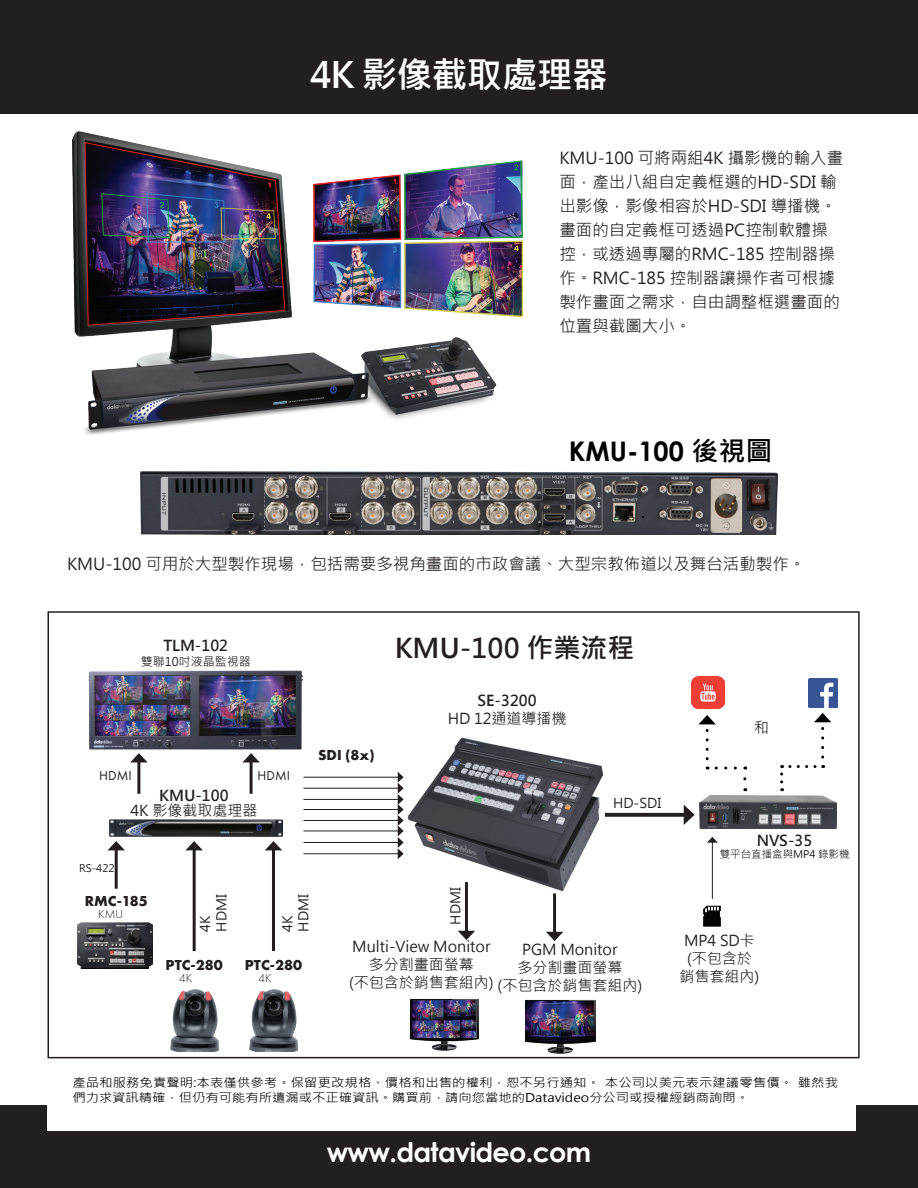
<style>
.page{position:relative;width:918px;height:1188px;background:#fff}
.page>*{position:absolute;margin:0;border:0;box-sizing:border-box;transform-origin:0 0}
.t1{font:700 36px "Microsoft Jheng Hei";letter-spacing:-.025em;color:#fff}
.t2{font:700 27px "Century Gothic";letter-spacing:-.025em;color:#fff}
.t3{font:700 27px "Microsoft Jheng Hei";color:#231f20}
.t4{font:700 27px "Century Gothic";color:#000}
.t5{font:16.5px/24px "Microsoft Jheng Hei";color:#231f20}
.t6{font:15px/18px "Microsoft Jheng Hei";color:#231f20;text-align:center}
.t7{font:700 15px "Futura PT";color:#231f20}
.t8{font:700 15px "Microsoft Jheng Hei";color:#231f20}
.t9{font:13.5px/16.2px "Microsoft Jheng Hei";color:#231f20}
.t10{font:13.5px "Futura PT";color:#231f20}
.t11{font:12px/15px "Microsoft Jheng Hei";color:#000;scale:1.11 1}
.t12{font:12px "Microsoft Jheng Hei";color:#231f20}
.t13{font:300 12px "Futura PT";color:#231f20}
.t14{font:10.5px "Microsoft Jheng Hei";color:#231f20}
.s1{font-family:"Microsoft Jheng Hei"}
</style>
<div class="page">
<div style="left:0;top:0;width:918px;height:113px;background:#231f20"></div>
<div style="left:0;top:1105px;width:918px;height:83px;background:#231f20"></div>
<div style="left:48px;top:1053px;width:808px;height:78px;background:#fff"></div>
<img style="left:72px;top:131px;width:452px;height:304px">
<img style="left:408px;top:737px;width:195px;height:155px">
<svg style="left:605px;top:813px;width:79px;height:4px"></svg>
<svg style="left:684px;top:805px;width:11px;height:20px"></svg>
<hr style="left:303px;top:831px;width:96px;height:1px;background:#231f20">
<hr style="left:303px;top:799px;width:96px;height:1px;background:#231f20">
<hr style="left:303px;top:842px;width:96px;height:1px;background:#231f20">
<hr style="left:303px;top:853px;width:96px;height:1px;background:#231f20">
<hr style="left:303px;top:809px;width:96px;height:1px;background:#231f20">
<hr style="left:303px;top:820px;width:96px;height:1px;background:#231f20">
<hr style="left:303px;top:788px;width:96px;height:1px;background:#231f20">
<hr style="left:303px;top:777px;width:96px;height:1px;background:#231f20">
<svg style="left:398px;top:772px;width:6px;height:87px"></svg>
<svg style="left:743px;top:767px;width:3px;height:12px"></svg>
<svg style="left:707px;top:767px;width:28px;height:3px"></svg>
<svg style="left:698px;top:715px;width:18px;height:44px"></svg>
<img style="left:692px;top:676px;width:32px;height:33px">
<svg style="left:780px;top:765px;width:3px;height:17px"></svg>
<svg style="left:790px;top:765px;width:34px;height:3px"></svg>
<svg style="left:814px;top:713px;width:17px;height:44px"></svg>
<img style="left:808px;top:678px;width:30px;height:30px">
<img style="left:140px;top:471px;width:637px;height:63px">
<div style="left:48px;top:611px;width:812px;height:447px;border:2px solid #231f20"></div>
<hr style="left:272px;top:848px;width:3px;height:103px;background:#231f20">
<svg style="left:265px;top:841px;width:17px;height:9px"></svg>
<hr style="left:193px;top:848px;width:3px;height:103px;background:#231f20">
<svg style="left:186px;top:841px;width:17px;height:9px"></svg>
<img style="left:249px;top:989px;width:49px;height:63px">
<img style="left:170px;top:989px;width:48px;height:63px">
<hr style="left:115px;top:848px;width:3px;height:41px;background:#231f20">
<svg style="left:108px;top:841px;width:17px;height:9px"></svg>
<img style="left:703px;top:905px;width:18px;height:22px">
<hr style="left:712px;top:842px;width:1px;height:57px;background:#231f20">
<svg style="left:707px;top:837px;width:11px;height:6px"></svg>
<img style="left:110px;top:820px;width:172px;height:16px">
<hr style="left:465px;top:882px;width:3px;height:51px;background:#231f20">
<svg style="left:458px;top:931px;width:17px;height:9px"></svg>
<hr style="left:553px;top:893px;width:3px;height:41px;background:#231f20">
<svg style="left:546px;top:932px;width:17px;height:9px"></svg>
<img style="left:410px;top:999px;width:68px;height:52px">
<img style="left:412px;top:1001px;width:64px;height:37px">
<img style="left:524px;top:999px;width:72px;height:54px">
<img style="left:525px;top:1001px;width:69px;height:39px">
<img style="left:77px;top:923px;width:76px;height:45px">
<hr style="left:250px;top:760px;width:3px;height:34px;background:#231f20">
<svg style="left:242px;top:753px;width:18px;height:10px"></svg>
<hr style="left:137px;top:760px;width:3px;height:34px;background:#231f20">
<svg style="left:130px;top:753px;width:18px;height:10px"></svg>
<img style="left:88px;top:670px;width:215px;height:79px">
<img style="left:699px;top:796px;width:138px;height:32px">
<h1 class="t1" style="left:310px;top:52px;width:299px">4K 影像截取處理器</h1>
<p class="t5" style="left:559px;top:146px;width:285px">KMU-100 可將兩組4K 攝影機的輸入畫面，產出八組自定義框選的HD-SDI 輸出影像，影像相容於HD-SDI 導播機。畫面的自定義框可透過PC控制軟體操控，或透過專屬的RMC-185 控制器操作。RMC-185 控制器讓操作者可根據製作畫面之需求，自由調整框選畫面的位置與截圖大小。</p>
<h2 class="t4" style="left:569px;top:430px;width:205px">KMU-100 <span class="s1">後視圖</span></h2>
<p class="t5" style="left:67px;top:552px;width:740px">KMU-100 可用於大型製作現場，包括需要多視角畫面的市政會議、大型宗教佈道以及舞台活動製作。</p>
<p class="t8" style="left:163px;top:636px;width:66px">TLM-102</p>
<p class="t12" style="left:141px;top:654px;width:111px">雙聯10吋液晶監視器</p>
<p class="t10" style="left:99px;top:767px;width:34px">HDMI</p>
<p class="t10" style="left:258px;top:767px;width:34px">HDMI</p>
<p class="t8" style="left:159px;top:786px;width:71px">KMU-100</p>
<p class="t6" style="left:131px;top:802px;width:128px">4K 影像截取處理器</p>
<p class="t7" style="left:318px;top:745px;width:58px">SDI (8x)</p>
<h2 class="t3" style="left:395px;top:631px;width:241px">KMU-100 作業流程</h2>
<p class="t8" style="left:477px;top:691px;width:61px">SE-3200</p>
<p class="t6" style="left:448px;top:710px;width:120px">HD 12通道導播機</p>
<p class="t9" style="left:613px;top:795px;width:50px">HD-SDI</p>
<p class="t14" style="left:79px;top:861px;width:37px">RS-422</p>
<p class="t7" style="left:85px;top:892px;width:64px">RMC-185</p>
<p class="t13" style="left:98px;top:908px;width:31px">KMU 控制器</p>
<p class="t9" style="left:197px;top:932px;width:39px;rotate:-90deg">4K<br>HDMI</p>
<p class="t9" style="left:279px;top:932px;width:39px;rotate:-90deg">4K<br>HDMI</p>
<p class="t7" style="left:165px;top:955px;width:59px">PTC-280</p>
<p class="t7" style="left:245px;top:955px;width:59px">PTC-280</p>
<p class="t9" style="left:447px;top:925px;width:39px;rotate:-90deg">HDMI</p>
<p class="t6" style="left:349px;top:938px;width:146px">Multi-View Monitor多分割畫面螢幕<br>(不包含於銷售套組內)</p>
<p class="t6" style="left:498px;top:940px;width:146px">PGM Monitor<br>多分割畫面螢幕<br>(不包含於銷售套組內)</p>
<p class="t6" style="left:754px;top:719px;width:17px">和</p>
<p class="t8" style="left:757px;top:831px;width:57px">NVS-35</p>
<p class="t14" style="left:720px;top:848px;width:131px">雙平台直播盒與MP4 錄影機</p>
<p class="t6" style="left:680px;top:932px;width:81px">MP4 SD卡<br>(不包含於銷售套組內)</p>
<p class="t11" style="left:72px;top:1076px;width:691px">產品和服務免責聲明:本表僅供參考。保留更改規格、價格和出售的權利，恕不另行通知。本公司以美元表示建議零售價。雖然我們力求資訊精確，但仍有可能有所遺漏或不正確資訊。購買前，請向您當地的Datavideo分公司或授權經銷商詢問。</p>
<h2 class="t2" style="left:327px;top:1132px;width:266px">www.datavideo.com</h2>
</div>
